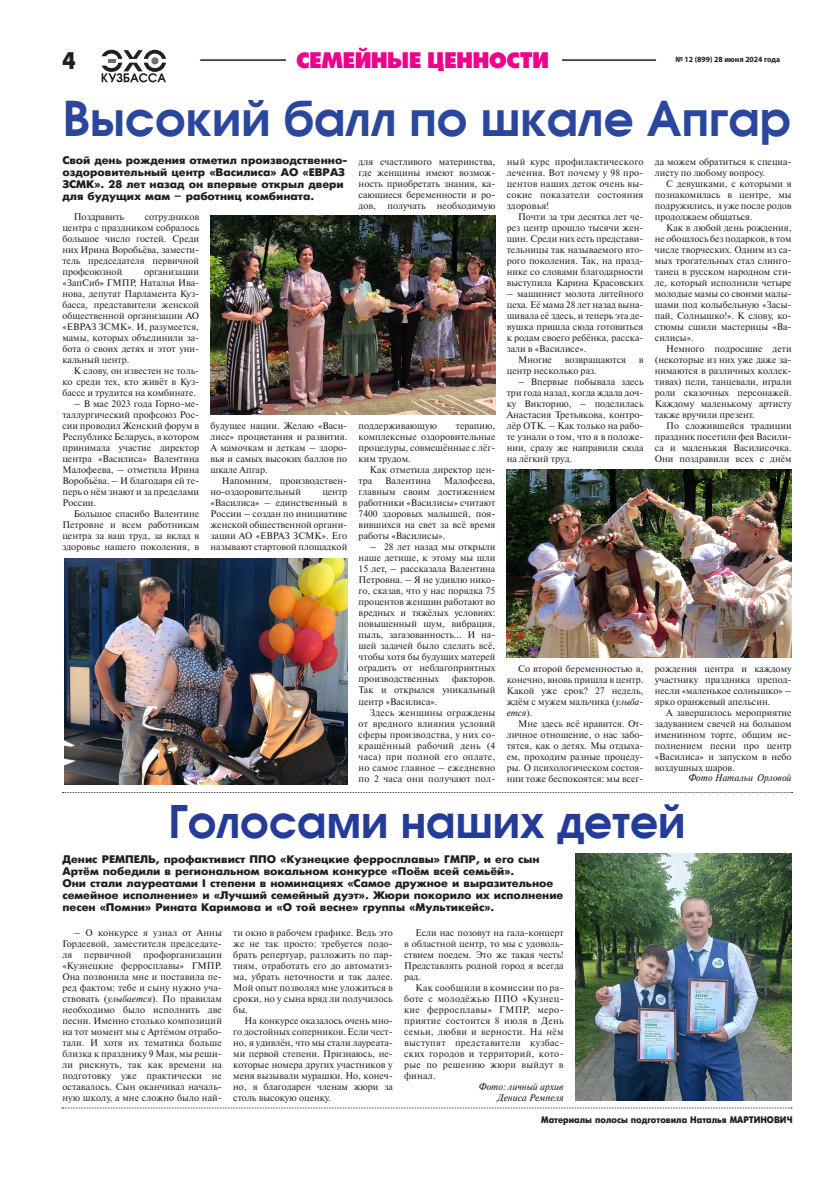
<style>
.page{position:relative;width:820px;height:1191px;background:#fff}
.page>*{position:absolute;margin:0;border:0;box-sizing:border-box;transform-origin:0 0}
.t1{font:700 47px "Avangard TM";color:#2a469d}
.t2{font:700 44px "Avangard TM";color:#243c97}
.t3{font:24px "Futura Press Press";color:#ed028c}
.t4{font:700 24px "Futuris";color:#231f20;scale:.91 1}
.t5{font:700 11px/12px "Futuris";color:#231f20}
.t6{font:italic 9.7px/11px "Newton C";color:#231f20;text-align:right}
.t7{font:9.5px/11px "Newton C";color:#231f20;text-align:justify}
.t8{font:700 9.5px "Futuris";color:#231f20;scale:.9 1}
.t9{font:700 8px "Myriad Pro";color:#231f20}
.s1{font-style:italic}
</style>
<div class="page">
<svg style="left:199px;top:58px;width:457px;height:4px"></svg>
<svg style="left:101px;top:50px;width:65px;height:32px"></svg>
<div style="left:151px;top:57px;width:7px;height:7px;background:#6c6d70;border-radius:50%"></div>
<div style="left:286px;top:56px;width:275px;height:9px;background:#fff"></div>
<img style="left:575px;top:853px;width:216px;height:247px">
<svg style="left:62px;top:792px;width:730px;height:1px"></svg>
<svg style="left:62px;top:1107px;width:729px;height:1px"></svg>
<img style="left:210px;top:216px;width:285px;height:198px">
<img style="left:506px;top:469px;width:285px;height:188px">
<img style="left:64px;top:558px;width:283px;height:226px">
<h3 class="t4" style="left:63px;top:47px;width:16px">4</h3>
<h3 class="t3" style="left:296px;top:46px;width:254px">СЕМЕЙНЫЕ ЦЕННОСТИ</h3>
<p class="t9" style="left:675px;top:54px;width:106px">№ 12 (899) 28 июня 2024 года</p>
<h1 class="t1" style="left:63px;top:84px;width:729px">Высокий балл по шкале Апгар</h1>
<p class="t5" style="left:62px;top:155px;width:286px">Свой день рождения отметил производственно&shy;оздоровительный центр «Василиса» АО «ЕВРАЗ ЗСМК». 28 лет назад он впервые открыл двери для будущих мам – работниц комбината.</p>
<p class="t7" style="left:74px;top:211px;width:52px">Поздравить</p>
<p class="t7" style="left:62px;top:211px;width:138px;text-indent:82px">сотрудников центра с праздником собралось большое число гостей. Среди них Ирина Воробьёва, замести&shy;тель председателя первичной профсоюзной</p>
<p class="t7" style="left:62px;top:266px;width:138px;text-indent:82px">организации «ЗапСиб» ГМПР, Наталья Ива&shy;нова, депутат Парламента Куз&shy;басса, представители женской общественной организации АО «ЕВРАЗ ЗСМК». И, разумеется, мамы, которых объединили за&shy;бота о своих детях и этот уни&shy;кальный центр.</p>
<p class="t7" style="left:62px;top:365px;width:138px;text-indent:11px">К слову, он известен не толь&shy;ко среди тех, кто живёт в Куз&shy;бассе и трудится на комбинате.</p>
<p class="t7" style="left:62px;top:398px;width:138px;text-indent:11px">– В мае 2023 года Горно-ме&shy;таллургический профсоюз Рос&shy;сии проводил Женский форум в Республике Беларусь, в котором принимала участие директор центра «Василиса» Валентина Малофеева, – отметила Ирина Воробьёва. – И благодаря ей те&shy;перь о нём знают и за пределами России.</p>
<p class="t7" style="left:62px;top:508px;width:138px;text-indent:11px">Большое спасибо Валентине Петровне и всем работникам центра за ваш труд, за вклад в здоровье нашего поколения, в</p>
<p class="t7" style="left:210px;top:420px;width:138px">будущее нации. Желаю «Васи&shy;лисе» процветания и развития.<br>А мамочкам и деткам – здоро&shy;вья и самых высоких баллов по шкале Апгар.</p>
<p class="t7" style="left:210px;top:475px;width:138px;text-indent:11px">Напомним, производствен&shy;но-оздоровительный</p>
<p class="t7" style="left:210px;top:486px;width:138px;text-indent:112px">центр «Василиса» – единственный в России – создан по инициативе женской общественной органи&shy;зации АО «ЕВРАЗ ЗСМК». Его называют стартовой площадкой</p>
<p class="t7" style="left:358px;top:156px;width:138px">для счастливого материнства, где женщины имеют возмож&shy;ность приобретать знания, ка&shy;сающиеся беременности и ро&shy;дов, получать необходимую</p>
<p class="t7" style="left:358px;top:420px;width:138px;text-indent:97px">терапию, комплексные оздоровительные процедуры, совмещённые с лёг&shy;ким трудом.</p>
<p class="t7" style="left:358px;top:465px;width:138px;text-indent:11px">Как отметила директор цен&shy;тра</p>
<p class="t7" style="left:358px;top:420px;width:80px">поддерживающую</p>
<p class="t7" style="left:358px;top:476px;width:138px;text-indent:85px">Малофеева, главным своим достижением работники «Василисы» считают 7400 здоровых малышей, поя&shy;вившихся на свет за всё время работы «Василисы».</p>
<p class="t7" style="left:358px;top:542px;width:138px;text-indent:11px">– 28 лет назад мы открыли наше детище, к этому мы шли 15 лет, – рассказала Валентина Петровна. – Я не удивлю нико&shy;го, сказав, что у нас порядка 75 процентов женщин работают во вредных и тяжёлых условиях: повышенный шум, вибрация, пыль, загазованность… И на&shy;шей задачей было сделать всё, чтобы хотя бы будущих матерей оградить от неблагоприятных производственных</p>
<p class="t7" style="left:385px;top:476px;width:47px">Валентина</p>
<p class="t7" style="left:358px;top:674px;width:138px;text-indent:93px">факторов.<br>Так и открылся уникальный центр «Василиса».</p>
<p class="t7" style="left:358px;top:707px;width:138px;text-indent:11px">Здесь женщины ограждены от вредного влияния условий сферы производства, у них со&shy;кращённый рабочий день (4 часа) при полной его оплате, но самое главное – ежедневно по 2 часа они получают пол-</p>
<p class="t7" style="left:506px;top:157px;width:138px">ный курс профилактического лечения. Вот почему у 98 про&shy;центов наших деток очень вы&shy;сокие показатели состояния здоровья!</p>
<p class="t7" style="left:506px;top:212px;width:138px;text-indent:11px">Почти за три десятка лет че&shy;рез центр прошло тысячи жен&shy;щин. Среди них есть представи&shy;тельницы так называемого вто&shy;рого поколения. Так, на празд&shy;нике со словами благодарности выступила Карина Красовских</p>
<p class="t7" style="left:506px;top:289px;width:138px">– машинист молота литейного</p>
<p class="t7" style="left:506px;top:300px;width:138px">цеха. Её мама 28 лет назад вына-</p>
<p class="t7" style="left:506px;top:311px;width:138px">шивала её здесь, и теперь эта де-</p>
<p class="t7" style="left:506px;top:322px;width:138px">вушка пришла сюда готовиться</p>
<p class="t7" style="left:506px;top:333px;width:138px">к родам своего ребёнка, расска-</p>
<p class="t7" style="left:506px;top:344px;width:81px">зали в «Василисе».</p>
<p class="t7" style="left:518px;top:355px;width:35px">Многие</p>
<p class="t7" style="left:564px;top:355px;width:63px">возвращаются</p>
<p class="t7" style="left:638px;top:355px;width:6px">в</p>
<p class="t7" style="left:506px;top:366px;width:91px">центр несколько раз.</p>
<p class="t7" style="left:506px;top:377px;width:138px;text-indent:11px">– Впервые побывала здесь три года назад, когда ждала доч&shy;ку Викторию, – поделилась Анастасия Третьякова, контро&shy;лёр ОТК. – Как только на рабо&shy;те узнали о том, что я в положе&shy;нии, сразу же направили сюда на лёгкий труд.</p>
<p class="t7" style="left:506px;top:663px;width:138px;text-indent:11px">Со второй беременностью я, конечно, вновь пришла в центр.<br>Какой уже срок? 27 недель, ждём с мужем мальчика (<span class="s1">улыба&shy;ется</span>).</p>
<p class="t7" style="left:506px;top:718px;width:138px;text-indent:11px">Мне здесь всё нравится. От&shy;личное отношение, о нас забо&shy;тятся, как о детях. Мы отдыха&shy;ем, проходим разные процеду&shy;ры. О психологическом состоя&shy;нии тоже беспокоятся: мы всег-</p>
<p class="t7" style="left:654px;top:157px;width:138px">да можем обратиться к специа&shy;листу по любому вопросу.</p>
<p class="t7" style="left:654px;top:179px;width:138px;text-indent:11px">С девушками, с которыми я познакомилась в центре, мы подружились, и уже после родов продолжаем общаться.</p>
<p class="t7" style="left:654px;top:223px;width:138px;text-indent:11px">Как в любой день рождения, не обошлось без подарков, в том числе творческих. Одним из са&shy;мых трогательных стал слинго&shy;танец в русском народном сти&shy;ле, который исполнили четыре молодые мамы со своими малы&shy;шами под колыбельную «Засы&shy;пай, Солнышко!». К слову, ко&shy;стюмы сшили мастерицы «Ва&shy;силисы».</p>
<p class="t7" style="left:654px;top:344px;width:138px;text-indent:11px">Немного подросшие дети (некоторые из них уже даже за&shy;нимаются в различных коллек&shy;тивах) пели, танцевали, играли роли сказочных персонажей.<br>Каждому маленькому артисту также вручили презент.</p>
<p class="t7" style="left:654px;top:421px;width:138px;text-indent:11px">По сложившейся традиции праздник посетили фея Васили&shy;са и маленькая Василисочка.<br>Они поздравили всех с днём</p>
<p class="t7" style="left:654px;top:663px;width:138px">рождения центра и каждому участнику праздника препод&shy;несли «маленькое солнышко» – ярко оранжевый апельсин.</p>
<p class="t7" style="left:654px;top:707px;width:138px;text-indent:11px">А завершилось мероприятие задуванием свечей на большом именинном торте, общим ис&shy;полнением песни про центр «Василиса» и запуском в небо воздушных шаров.</p>
<p class="t6" style="left:688px;top:772px;width:104px">Фото Натальи Орловой</p>
<h2 class="t2" style="left:168px;top:789px;width:518px">Голосами наших детей</h2>
<p class="t5" style="left:62px;top:853px;width:502px">Денис РЕМПЕЛЬ, профактивист ППО «Кузнецкие ферросплавы» ГМПР, и его сын Артём победили в региональном вокальном конкурсе «Поём всей семьёй».<br>Они стали лауреатами I степени в номинациях «Самое дружное и выразительное семейное исполнение» и «Лучший семейный дуэт». Жюри покорило их исполнение песен «Помни» Рината Каримова и «О той весне» группы «Мультикейс».</p>
<p class="t7" style="left:62px;top:926px;width:161px;text-indent:11px">– О конкурсе я узнал от Анны Гордеевой, заместителя председате&shy;ля первичной профорганизации «Кузнецкие ферросплавы» ГМПР.<br>Она позвонила мне и поставила пе&shy;ред фактом: тебе и сыну нужно уча&shy;ствовать (<span class="s1">улыбается</span>). По правилам необходимо было исполнить две песни. Именно столько композиций на тот момент мы с Артёмом отрабо&shy;тали. И хотя их тематика больше близка к празднику 9 Мая, мы реши&shy;ли рискнуть, так как времени на подготовку уже практически не оставалось. Сын оканчивал началь&shy;ную школу, а мне сложно было най-</p>
<p class="t7" style="left:233px;top:926px;width:161px">ти окно в рабочем графике. Ведь это же не так просто: требуется подо&shy;брать репертуар, разложить по пар&shy;тиям, отработать его до автоматиз&shy;ма, убрать неточности и так далее.<br>Мой опыт позволял мне уложиться в сроки, но у сына вряд ли получилось бы.</p>
<p class="t7" style="left:404px;top:926px;width:161px;text-indent:11px">Если нас позовут на гала-концерт в областной центр, то мы с удоволь&shy;ствием поедем. Это же такая честь!<br>Представлять родной город я всегда рад.</p>
<p class="t7" style="left:404px;top:981px;width:161px;text-indent:11px">Как сообщили в комиссии по ра&shy;боте с молодёжью ППО «Кузнец&shy;кие ферросплавы» ГМПР, меро&shy;приятие состоится 8 июля в День семьи, любви и верности. На нём выступят представители кузбас&shy;ских городов и территорий, кото&shy;рые по решению жюри выйдут в финал.</p>
<p class="t6" style="left:479px;top:1080px;width:86px">Фото: личный архив<br>Дениса Ремпеля</p>
<p class="t7" style="left:233px;top:1014px;width:161px;text-indent:11px">На конкурсе оказалось очень мно&shy;го достойных соперников. Если чест&shy;но, я удивлён, что мы стали лауреата&shy;ми первой степени. Признаюсь, не&shy;которые номера других участников у меня вызывали мурашки. Но, конеч&shy;но, я благодарен членам жюри за столь высокую оценку.</p>
<p class="t8" style="left:541px;top:1114px;width:281px">Материалы полосы подготовила Наталья МАРТИНОВИЧ</p>
</div>
